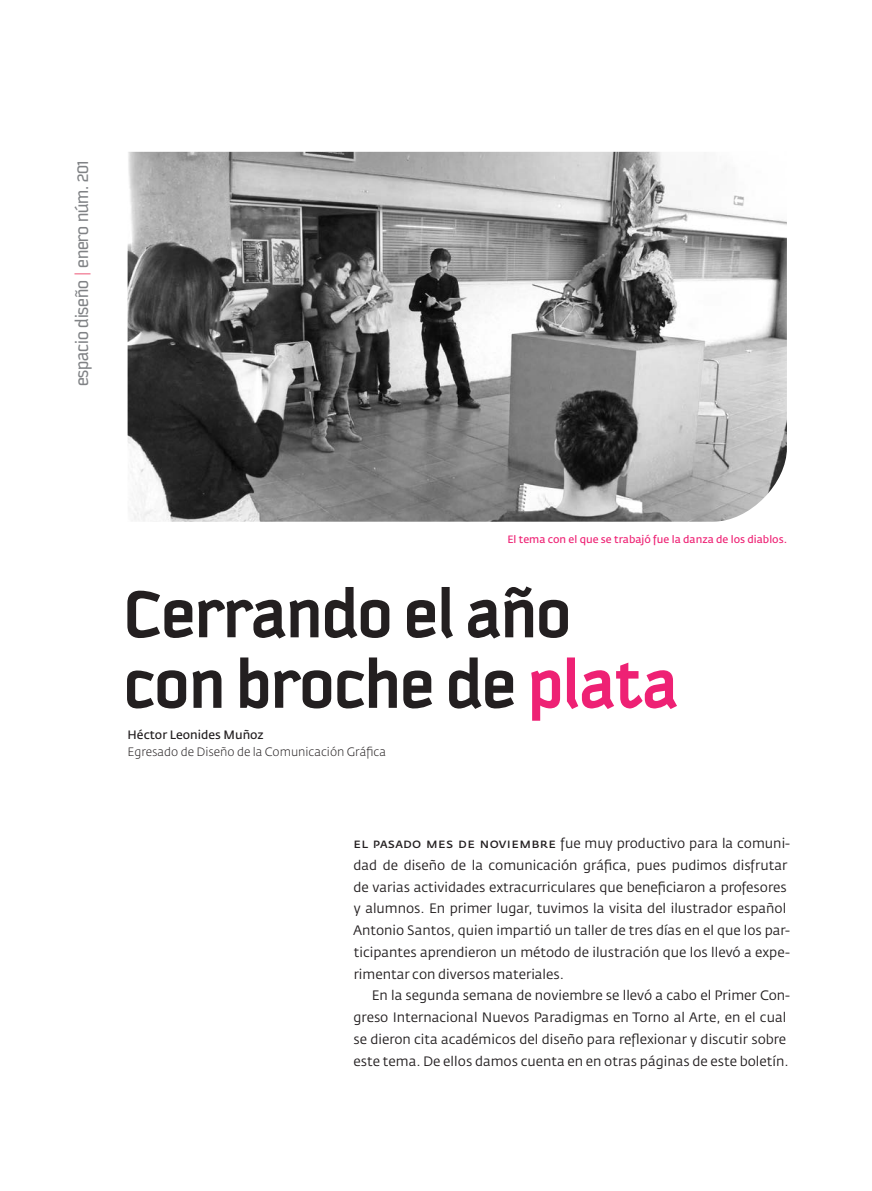
<style>
.page{position:relative;width:872px;height:1191px;background:#fff}
.page>*{position:absolute;margin:0;border:0;box-sizing:border-box;transform-origin:0 0}
.t1{font:700 72px/70.5px "Kautiva";color:#231f20}
.t2{font:19.2px "Kautiva";color:#808285}
.t3{font:13.5px "Fedra Sans Std";color:#231f20}
.t4{font:300 12px/16.5px "Fedra Sans Std";color:#231f20}
.t5{font:10.5px "Fedra Sans Std";color:#ee2174}
.s1{color:#f38ca2}
.s2{color:#ee2174}
.s3{font-weight:400}
.s4{font-style:inherit}
</style>
<div class="page">
<img style="left:128px;top:152px;width:659px;height:370px">
<p class="t2" style="left:72px;top:386px;width:228px;rotate:-90deg">espacio diseño <span class="s1">|</span> enero núm. 201</p>
<p class="t5" style="left:507px;top:533px;width:281px">El tema con el que se trabajó fue la danza de los diablos.</p>
<p class="t1" style="left:124px;top:579px;width:555px">Cerrando el año con broche de <span class="s2">plata</span></p>
<p class="t4" style="left:128px;top:727px;width:260px"><span class="s3">Héctor Leonides Muñoz<br></span>Egresado de Diseño de la Comunicación Gráfica</p>
<p class="t3" style="left:353px;top:835px;width:438px"><span class="s4">el pasado mes de noviembre</span> fue muy productivo para la comuni-</p>
<p class="t3" style="left:353px;top:856px;width:435px">dad de diseño de la comunicación gráfica, pues pudimos disfrutar</p>
<p class="t3" style="left:353px;top:878px;width:434px">de varias actividades extracurriculares que beneficiaron a profesores</p>
<p class="t3" style="left:354px;top:900px;width:434px">y alumnos. En primer lugar, tuvimos la visita del ilustrador español</p>
<p class="t3" style="left:353px;top:922px;width:438px">Antonio Santos, quien impartió un taller de tres días en el que los par-</p>
<p class="t3" style="left:354px;top:943px;width:438px">ticipantes aprendieron un método de ilustración que los llevó a expe-</p>
<p class="t3" style="left:354px;top:965px;width:212px">rimentar con diversos materiales.</p>
<p class="t3" style="left:372px;top:987px;width:420px">En la segunda semana de noviembre se llevó a cabo el Primer Con-</p>
<p class="t3" style="left:353px;top:1009px;width:434px">greso Internacional Nuevos Paradigmas en Torno al Arte, en el cual</p>
<p class="t3" style="left:353px;top:1030px;width:434px">se dieron cita académicos del diseño para reflexionar y discutir sobre</p>
<p class="t3" style="left:353px;top:1052px;width:436px">este tema. De ellos damos cuenta en en otras páginas de este boletín.</p>
</div>
